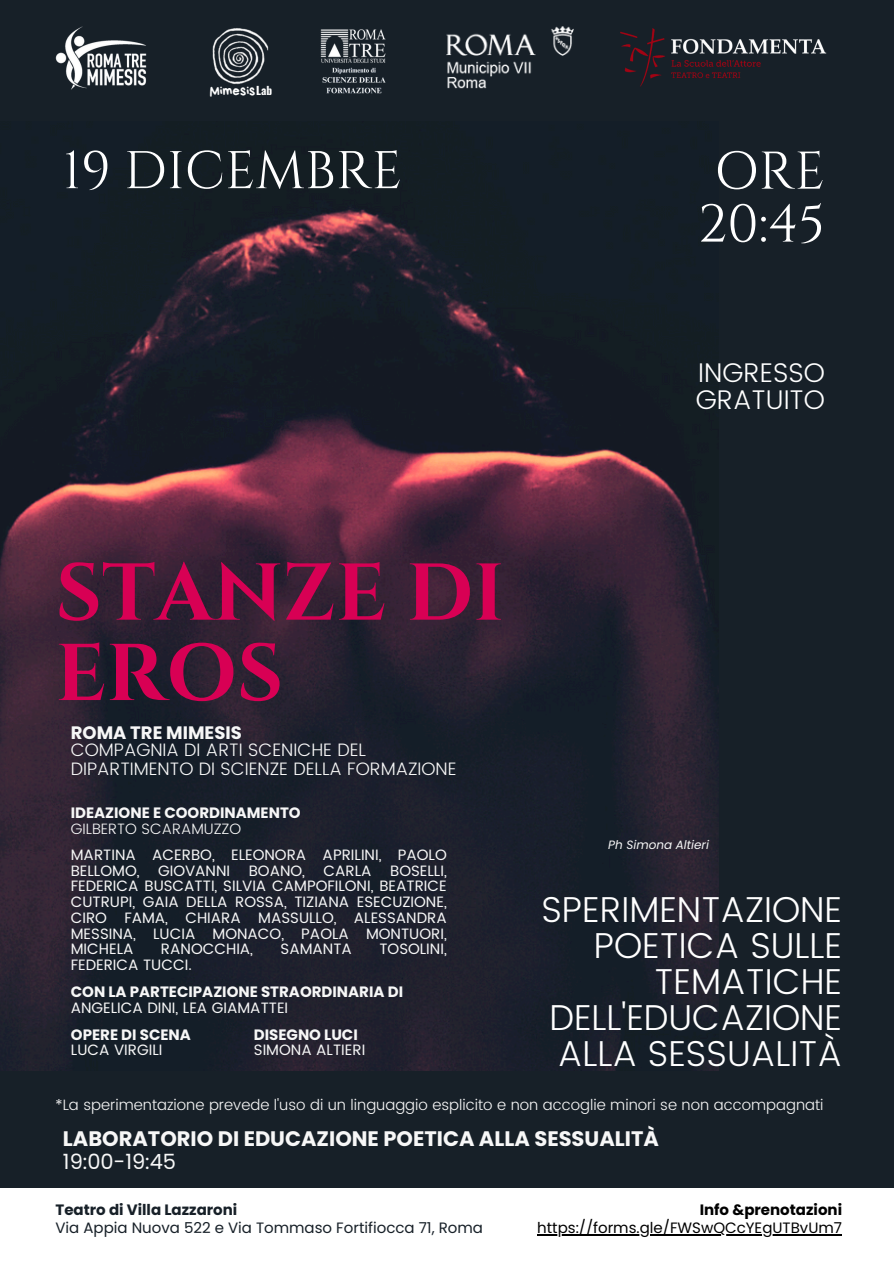
<style>
.page{position:relative;width:894px;height:1264px;background:#fff}
.page>*{position:absolute;margin:0;border:0;box-sizing:border-box;transform-origin:0 0}
.t1{font:700 80.25px/80.2px "Cinzel";color:#d80054}
.t2{font:52.95px/52.9px "Cinzel";color:#fff;text-align:center}
.t3{font:300 36px/36px "Poppins";color:#fff;text-align:right}
.t4{font:300 27px/27px "Poppins";color:#fff}
.t5{font:700 21px/22.5px "Poppins";color:#f7f7f7}
.t6{font:300 18px/17.4px "Poppins";color:#f7f7f7}
.t7{font:15px/15.8px "Poppins";color:#f7f7f7;text-align:justify}
.t8{font:300 15px "Poppins";color:#f7f7f7}
.t9{font:700 15px "Poppins";color:#f7f7f7}
.t10{font:15px "Poppins";color:#172028}
.t11{font:15px "Poppins";color:#000}
.t12{font:700 15px "Poppins";color:#172028}
.t13{font:700 15px "Poppins";color:#000}
.t14{font:14.7px "Bryndan Write";color:#fff}
.t15{font:italic 12px "Poppins";color:#f7f7f7}
.t16{font:700 11.25px "Oswald";color:#fff}
.s1{font-weight:700}
.s2{font-weight:400}
</style>
<div class="page">
<div style="left:0;top:0;width:893px;height:1263px;background:#172028"></div>
<div style="left:0;top:1188px;width:893px;height:75px;background:#fff"></div>
<img style="left:0;top:208px;width:718px;height:862px">
<img style="left:212px;top:28px;width:57px;height:57px">
<img style="left:55px;top:26px;width:92px;height:63px">
<img style="left:446px;top:26px;width:128px;height:63px">
<img style="left:620px;top:28px;width:206px;height:59px">
<hr style="left:537px;top:1234px;width:304px;height:1px;background:#000">
<img style="left:321px;top:29px;width:64px;height:65px">
<p class="t14" style="left:210px;top:83px;width:47px">Mimesis</p>
<p class="t16" style="left:256px;top:82px;width:17px">Lab</p>
<p class="t2" style="left:63px;top:146px;width:340px">19 DICEMBRE</p>
<p class="t2" style="left:697px;top:146px;width:128px">ORE<br>20:45</p>
<p class="t1" style="left:55px;top:555px;width:450px">STANZE DI<br>EROS</p>
<p class="t6" style="left:71px;top:723px;width:297px"><span class="s1">ROMA TRE MIMESIS<br></span>COMPAGNIA DI ARTI SCENICHE DEL</p>
<p class="t6" style="left:71px;top:760px;width:387px">DIPARTIMENTO DI SCIENZE DELLA FORMAZIONE</p>
<p class="t9" style="left:71px;top:802px;width:231px">IDEAZIONE E COORDINAMENTO</p>
<p class="t8" style="left:71px;top:819px;width:172px">GILBERTO SCARAMUZZO</p>
<p class="t4" style="left:695px;top:359px;width:131px">INGRESSO<br>GRATUITO</p>
<p class="t15" style="left:608px;top:836px;width:102px">Ph Simona Altieri</p>
<h2 class="t7" style="left:71px;top:846px;width:377px">MARTINA ACERBO, ELEONORA APRILINI, PAOLO BELLOMO, GIOVANNI BOANO, CARLA BOSELLI, FEDERICA BUSCATTI, SILVIA CAMPOFILONI, BEATRICE CUTRUPI, GAIA DELLA ROSSA, TIZIANA ESECUZIONE, CIRO FAMA, CHIARA MASSULLO, ALESSANDRA MESSINA, LUCIA MONACO, PAOLA MONTUORI, MICHELA</h2>
<p class="t3" style="left:541px;top:891px;width:302px">SPERIMENTAZIONE<br>POETICA SULLE<br>TEMATICHE<br>DELL'EDUCAZIONE<br>ALLA SESSUALITÀ</p>
<p class="t8" style="left:55px;top:1095px;width:769px">*La sperimentazione prevede l'uso di un linguaggio esplicito e non accoglie minori se non accompagnati</p>
<h2 class="t7" style="left:161px;top:941px;width:94px">RANOCCHIA,</h2>
<h2 class="t7" style="left:280px;top:941px;width:73px">SAMANTA</h2>
<h2 class="t7" style="left:379px;top:941px;width:69px">TOSOLINI,</h2>
<h2 class="t7" style="left:71px;top:957px;width:122px">FEDERICA TUCCI.</h2>
<p class="t9" style="left:71px;top:981px;width:334px">CON LA PARTECIPAZIONE STRAORDINARIA DI</p>
<p class="t7" style="left:71px;top:999px;width:219px">ANGELICA DINI, LEA GIAMATTEI</p>
<h2 class="t9" style="left:71px;top:1023px;width:121px">OPERE DI SCENA</h2>
<h4 class="t7" style="left:71px;top:1042px;width:93px">LUCA VIRGILI</h4>
<h1 class="t9" style="left:254px;top:1023px;width:105px">DISEGNO LUCI</h1>
<h6 class="t7" style="left:254px;top:1042px;width:113px">SIMONA ALTIERI</h6>
<p class="t5" style="left:63px;top:1127px;width:597px">LABORATORIO DI EDUCAZIONE POETICA ALLA SESSUALITÀ<br><span class="s2">19:00-19:45</span></p>
<p class="t12" style="left:55px;top:1199px;width:183px">Teatro di Villa Lazzaroni</p>
<p class="t10" style="left:55px;top:1217px;width:429px">Via Appia Nuova 522 e Via Tommaso Fortifiocca 71, Roma</p>
<p class="t13" style="left:699px;top:1199px;width:144px">Info &amp;prenotazioni</p>
<h3 class="t11" style="left:537px;top:1217px;width:306px">https://forms.gle/FWSwQCcYEgUTBvUm7</h3>
</div>
